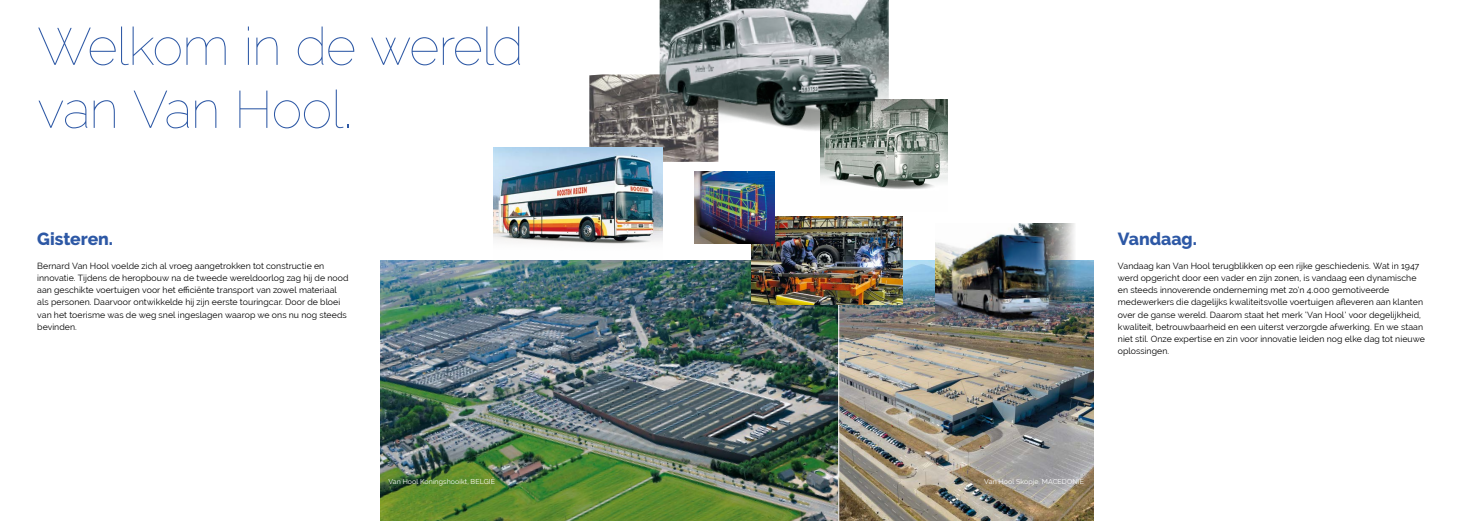
<style>
.page{position:relative;width:1474px;height:521px;background:#fff}
.page>*{position:absolute;margin:0;border:0;box-sizing:border-box;transform-origin:0 0}
.t1{font:100 52.5px/63px "Raleway";letter-spacing:-.025em;color:#2d58a5}
.t2{font:800 17.5px "Raleway";letter-spacing:-.005em;color:#2d58a5}
.t3{font:8.75px/12.2px "Raleway";letter-spacing:.005em;color:#000}
.t4{font:7px "Raleway";letter-spacing:.015em;color:#fff}
</style>
<div class="page">
<img style="left:381px;top:260px;width:712px;height:261px">
<hr style="left:838px;top:254px;width:1px;height:267px;background:#fff">
<img style="left:589px;top:74px;width:129px;height:88px">
<img style="left:494px;top:148px;width:168px;height:96px">
<img style="left:752px;top:216px;width:150px;height:89px">
<img style="left:820px;top:99px;width:127px;height:90px">
<img style="left:659px;top:0;width:229px;height:145px">
<img style="left:935px;top:223px;width:159px;height:113px">
<img style="left:695px;top:172px;width:79px;height:71px">
<h1 class="t1" style="left:37px;top:15px;width:488px">Welkom in de wereld van Van Hool.</h1>
<h2 class="t2" style="left:37px;top:229px;width:77px">Gisteren.</h2>
<p class="t3" style="left:37px;top:259px;width:313px">Bernard Van Hool voelde zich al vroeg aangetrokken tot constructie en innovatie. Tijdens de heropbouw na de tweede wereldoorlog zag hij de nood aan geschikte voertuigen voor het efficiënte transport van zowel materiaal als personen. Daarvoor ontwikkelde hij zijn eerste touringcar. Door de bloei van het toerisme was de weg snel ingeslagen waarop we ons nu nog steeds bevinden.</p>
<h2 class="t2" style="left:1117px;top:229px;width:80px">Vandaag.</h2>
<p class="t3" style="left:1117px;top:259px;width:308px">Vandaag kan Van Hool terugblikken op een rijke geschiedenis. Wat in 1947 werd opgericht door een vader en zijn zonen, is vandaag een dynamische en steeds innoverende onderneming met zo’n 4.000 gemotiveerde medewerkers die dagelijks kwaliteitsvolle voertuigen afleveren aan klanten over de ganse wereld. Daarom staat het merk ‘Van Hool’ voor degelijkheid, kwaliteit, betrouwbaarheid en een uiterst verzorgde afwerking. En we staan niet stil. Onze expertise en zin voor innovatie leiden nog elke dag tot nieuwe oplossingen.</p>
<p class="t4" style="left:388px;top:477px;width:108px">Van Hool Koningshooikt, BELGIË</p>
<p class="t4" style="left:984px;top:477px;width:101px">Van Hool Skopje, MACEDONIË</p>
</div>
